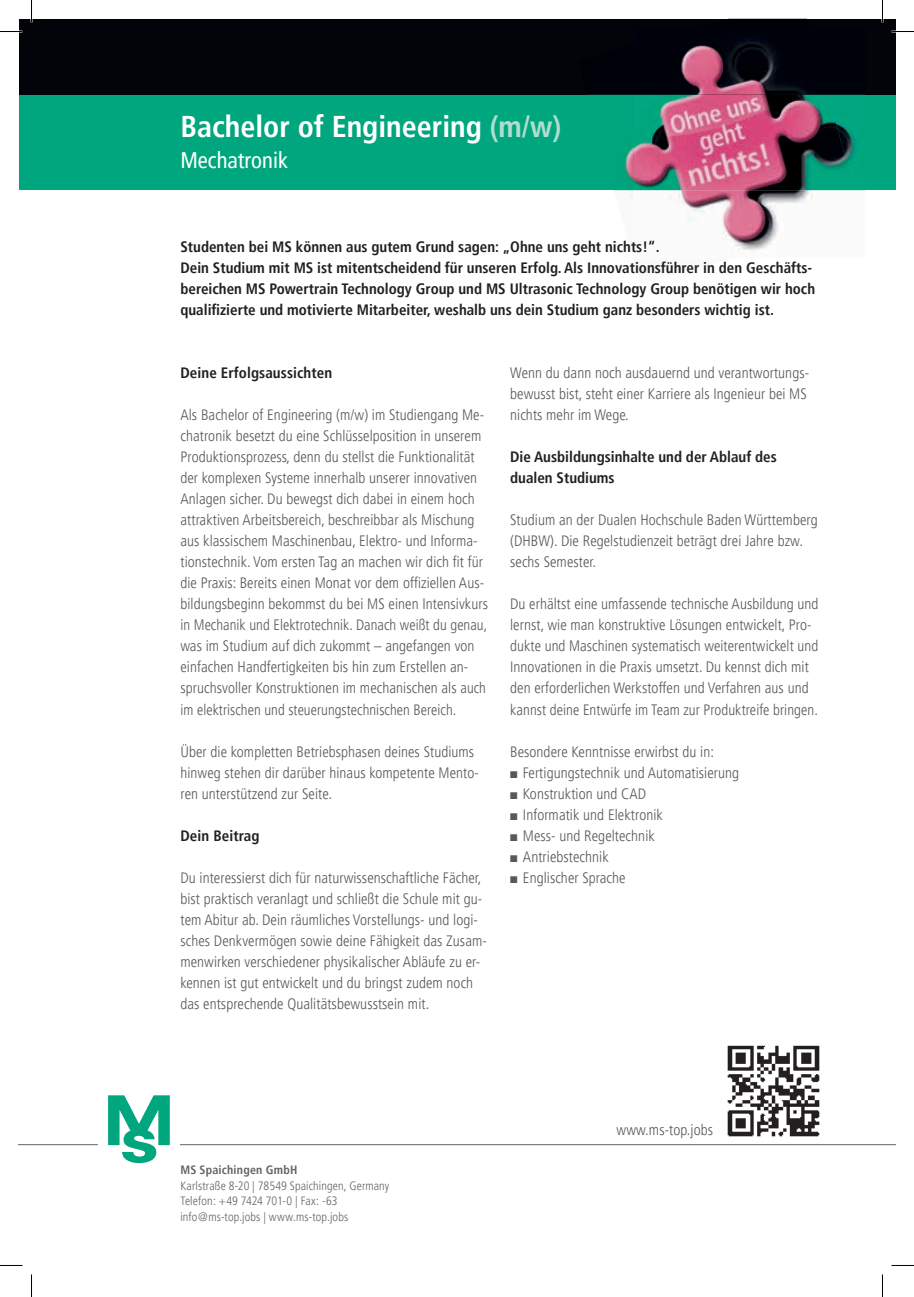
<style>
.page{position:relative;width:914px;height:1297px;background:#fff}
.page>*{position:absolute;margin:0;border:0;box-sizing:border-box;transform-origin:0 0}
.t1{font:700 condensed 30px "Frutiger";color:#fff}
.t2{font:condensed 22.5px "Frutiger";color:#fff}
.t3{font:300 condensed 15px/21px "Frutiger";letter-spacing:.005em;color:#57585a}
.t4{font:700 condensed 15px/21px "Frutiger";color:#231f20}
.t5{font:300 condensed 12px/15.8px "Frutiger";letter-spacing:.01em;color:#636366}
.t6{font:700 condensed 12px "Frutiger";letter-spacing:.02em;color:#636366}
.s1{color:#b1ddd1}
</style>
<div class="page">
<div style="left:19px;top:94px;width:876px;height:96px;background:#00a77e"></div>
<div style="left:19px;top:19px;width:876px;height:75px;background:#020409"></div>
<img style="left:854px;top:94px;width:11px;height:58px">
<img style="left:587px;top:94px;width:267px;height:96px">
<img style="left:633px;top:190px;width:230px;height:62px">
<img style="left:681px;top:38px;width:127px;height:56px">
<img style="left:713px;top:1045px;width:120px;height:101px">
<hr style="left:180px;top:1144px;width:715px;height:1px;background:#636366">
<hr style="left:19px;top:1144px;width:79px;height:1px;background:#636366">
<svg style="left:108px;top:1095px;width:62px;height:67px"></svg>
<hr style="left:881px;top:0;width:2px;height:22px;background:#fff">
<svg style="left:0;top:31px;width:19px;height:1px"></svg>
<svg style="left:891px;top:31px;width:22px;height:1px"></svg>
<svg style="left:31px;top:0;width:1px;height:19px"></svg>
<svg style="left:31px;top:1274px;width:1px;height:22px"></svg>
<svg style="left:882px;top:0;width:1px;height:22px"></svg>
<svg style="left:882px;top:1274px;width:1px;height:22px"></svg>
<h1 class="t1" style="left:180px;top:108px;width:382px">Bachelor of Engineering <span class="s1">(m/w)</span></h1>
<h2 class="t2" style="left:180px;top:147px;width:109px">Mechatronik</h2>
<p class="t4" style="left:180px;top:236px;width:636px">Studenten bei MS können aus gutem Grund sagen: „Ohne uns geht nichts!“.<br>Dein Studium mit MS ist mitentscheidend für unseren Erfolg. Als Innovationsführer in den Geschäfts&shy;bereichen MS Powertrain Technology Group und MS Ultrasonic Technology Group benötigen wir hoch qualifizierte und motivierte Mitarbeiter, weshalb uns dein Studium ganz besonders wichtig ist.</p>
<p class="t4" style="left:180px;top:362px;width:153px">Deine Erfolgsaussichten</p>
<p class="t3" style="left:180px;top:405px;width:309px">Als Bachelor of Engineering (m/w) im Studiengang Me&shy;chatronik besetzt du eine Schlüsselposition in unserem Produktionsprozess, denn du stellst die Funktionalität der komplexen Systeme innerhalb unserer innovativen Anlagen sicher. Du bewegst dich dabei in einem hoch attraktiven Arbeitsbereich, beschreibbar als Mischung aus klassischem Maschinenbau, Elektro- und Informa&shy;tionstechnik. Vom ersten Tag an machen wir dich fit für die Praxis: Bereits einen Monat vor dem offiziellen Aus&shy;bildungsbeginn bekommst du bei MS einen Intensivkurs in Mechanik und Elektrotechnik. Danach weißt du genau, was im Studium auf dich zukommt – angefangen von einfachen Handfertigkeiten bis hin zum Erstellen an&shy;spruchsvoller Konstruktionen im mechanischen als auch im elektrischen und steuerungstechnischen Bereich.</p>
<p class="t3" style="left:180px;top:741px;width:300px">Über die kompletten Betriebsphasen deines Studiums hinweg stehen dir darüber hinaus kompetente Mento&shy;ren unterstützend zur Seite.</p>
<p class="t4" style="left:180px;top:824px;width:81px">Dein Beitrag</p>
<p class="t3" style="left:180px;top:867px;width:308px">Du interessierst dich für naturwissenschaftliche Fächer, bist praktisch veranlagt und schließt die Schule mit gu&shy;tem Abitur ab. Dein räumliches Vorstellungs- und logi&shy;sches Denkvermögen sowie deine Fähigkeit das Zusam&shy;menwirken verschiedener physikalischer Abläufe zu er&shy;kennen ist gut entwickelt und du bringst zudem noch das entsprechende Qualitätsbewusstsein mit.</p>
<p class="t3" style="left:510px;top:363px;width:300px">Wenn du dann noch ausdauernd und verantwortungs&shy;bewusst bist, steht einer Karriere als Ingenieur bei MS nichts mehr im Wege.</p>
<p class="t4" style="left:510px;top:446px;width:268px">Die Ausbildungsinhalte und der Ablauf des dualen Studiums</p>
<p class="t3" style="left:510px;top:510px;width:309px">Studium an der Dualen Hochschule Baden Württemberg (DHBW). Die Regelstudienzeit beträgt drei Jahre bzw. sechs Semester.</p>
<p class="t3" style="left:510px;top:594px;width:310px">Du erhältst eine umfassende technische Ausbildung und lernst, wie man konstruktive Lösungen entwickelt, Pro&shy;dukte und Maschinen systematisch weiterentwickelt und Innovationen in die Praxis umsetzt. Du kennst dich mit den erforderlichen Werkstoffen und Verfahren aus und kannst deine Entwürfe im Team zur Produktreife bringen.</p>
<p class="t3" style="left:510px;top:741px;width:205px">Besondere Kenntnisse erwirbst du in:</p>
<p class="t3" style="left:510px;top:762px;width:230px">■ Fertigungstechnik und Automatisierung</p>
<p class="t3" style="left:510px;top:783px;width:137px">■ Konstruktion und CAD</p>
<p class="t3" style="left:510px;top:804px;width:154px">■ Informatik und Elektronik</p>
<p class="t3" style="left:510px;top:825px;width:146px">■ Mess- und Regeltechnik</p>
<p class="t3" style="left:510px;top:846px;width:100px">■ Antriebstechnik</p>
<p class="t3" style="left:510px;top:867px;width:117px">■ Englischer Sprache</p>
<p class="t6" style="left:180px;top:1162px;width:118px">MS Spaichingen GmbH</p>
<p class="t5" style="left:180px;top:1177px;width:210px">Karlstraße 8-20 | 78549 Spaichingen, Germany<br>Telefon: +49 7424 701-0 | Fax: -63 info@ms-top.jobs | www.ms-top.jobs</p>
<p class="t3" style="left:616px;top:1119px;width:98px">www.ms-top.jobs</p>
</div>
